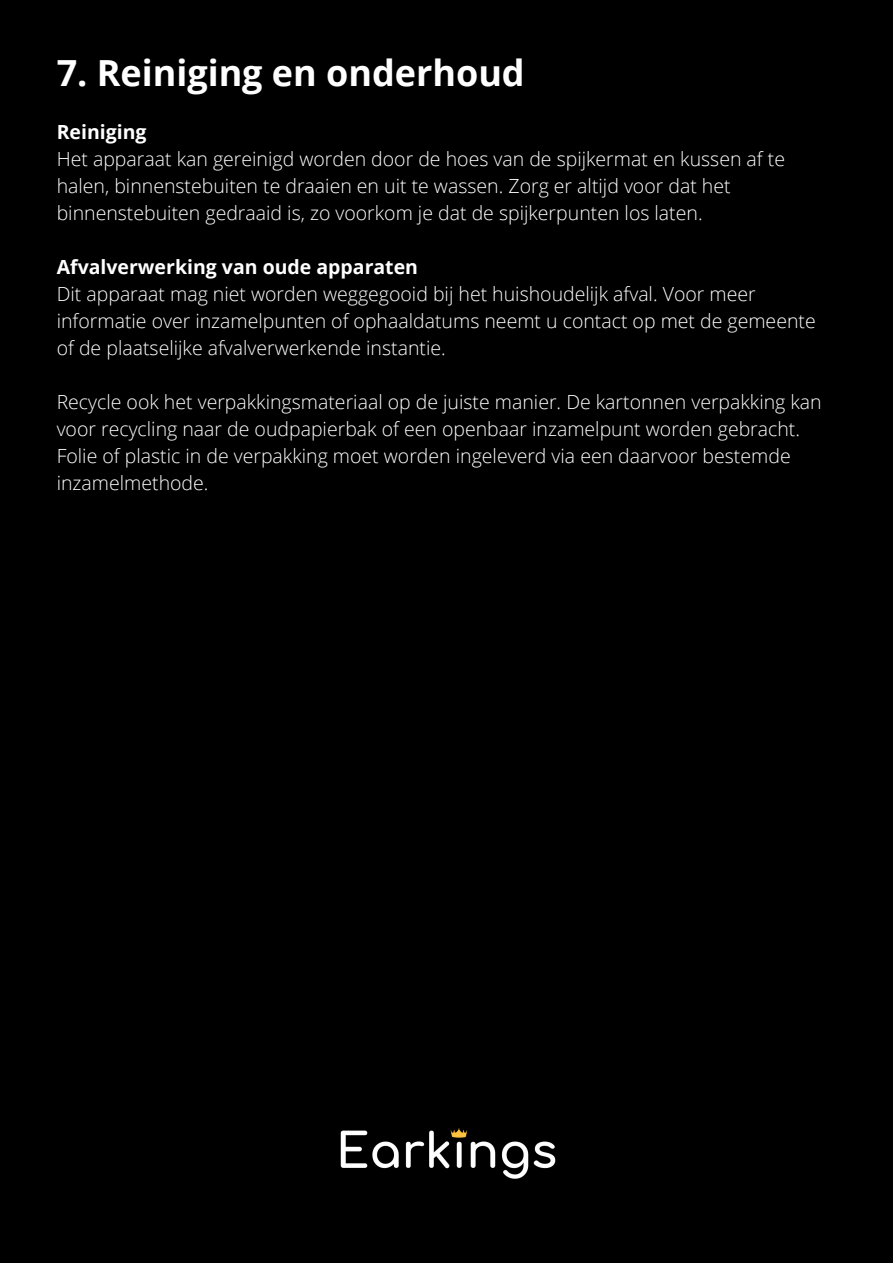
<style>
.page{position:relative;width:893px;height:1264px;background:#fff}
.page>*{position:absolute;margin:0;border:0;box-sizing:border-box;transform-origin:0 0}
.t1{font:700 36px "Open Sans";color:#fff}
.t2{font:300 19.5px/27px "Open Sans";color:#fff}
.t3{font:700 19.5px "Open Sans";color:#fff}
</style>
<div class="page">
<div style="left:0;top:0;width:892px;height:1262px;background:#000"></div>
<img style="left:340px;top:1128px;width:216px;height:51px">
<h1 class="t1" style="left:57px;top:48px;width:469px">7. Reiniging en onderhoud</h1>
<p class="t3" style="left:57px;top:118px;width:91px">Reiniging</p>
<p class="t2" style="left:57px;top:145px;width:729px">Het apparaat kan gereinigd worden door de hoes van de spijkermat en kussen af te halen, binnenstebuiten te draaien en uit te wassen. Zorg er altijd voor dat het binnenstebuiten gedraaid is, zo voorkom je dat de spijkerpunten los laten.</p>
<p class="t3" style="left:57px;top:253px;width:363px">Afvalverwerking van oude apparaten</p>
<p class="t2" style="left:57px;top:280px;width:760px">Dit apparaat mag niet worden weggegooid bij het huishoudelijk afval. Voor meer informatie over inzamelpunten of ophaaldatums neemt u contact op met de gemeente of de plaatselijke afvalverwerkende instantie.</p>
<p class="t2" style="left:57px;top:388px;width:766px">Recycle ook het verpakkingsmateriaal op de juiste manier. De kartonnen verpakking kan voor recycling naar de oudpapierbak of een openbaar inzamelpunt worden gebracht.<br>Folie of plastic in de verpakking moet worden ingeleverd via een daarvoor bestemde inzamelmethode.</p>
</div>
